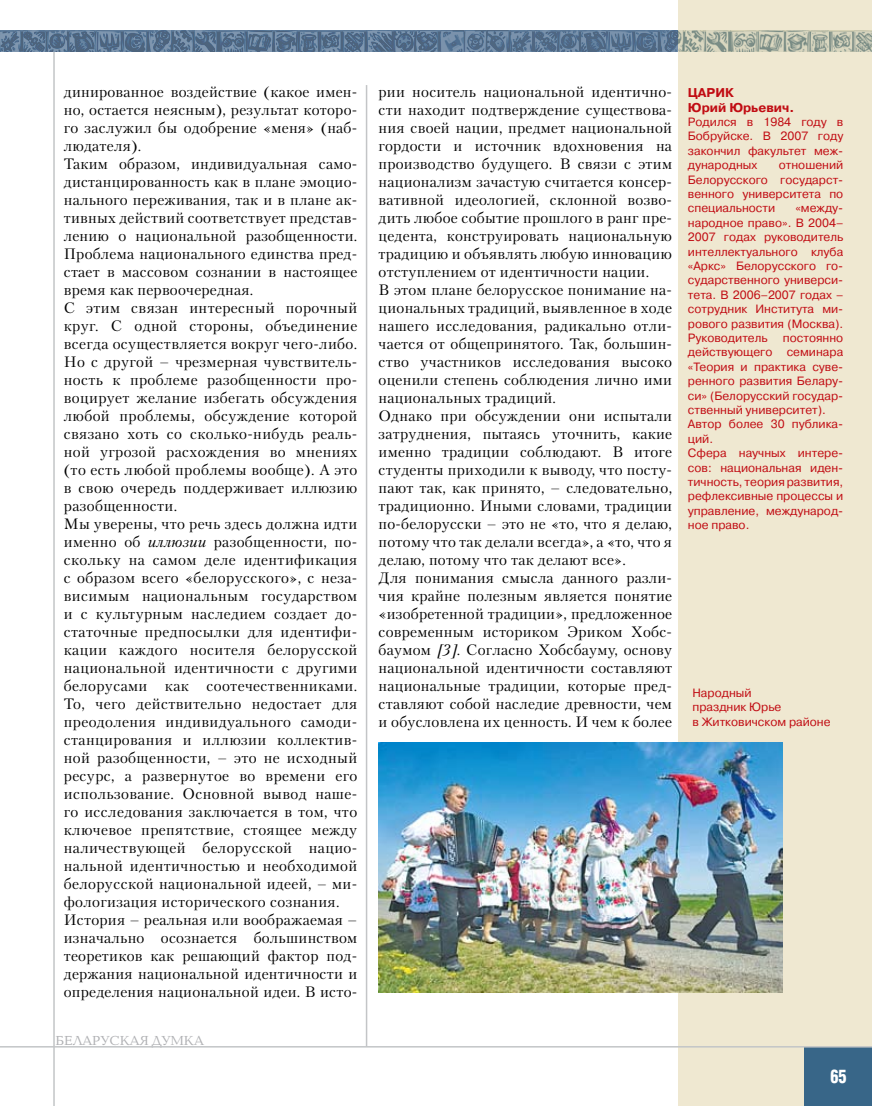
<style>
.page{position:relative;width:872px;height:1106px;background:#fff}
.page>*{position:absolute;margin:0;border:0;box-sizing:border-box;transform-origin:0 0}
.t1{font:700 18px "AG Letterica Cond L";color:#fff;scale:.9 1}
.t2{font:15px/18px "Petersburg C";letter-spacing:.015em;color:#000}
.t3{font:13.5px "Baltica C";color:#aeafb2}
.t4{font:700 12.75px/14.4px "Pragmatica C";color:#c10c13}
.t5{font:12px/14.4px "Pragmatica C";color:#c10c13;text-align:justify}
.s1{font-style:italic}
</style>
<div class="page">
<div style="left:678px;top:0;width:194px;height:1106px;background:#efe8d1"></div>
<hr style="left:53px;top:52px;width:2px;height:1054px;background:#c3c5c7">
<hr style="left:366px;top:85px;width:1px;height:961px;background:#c3c5c7">
<div style="left:804px;top:1047px;width:68px;height:59px;background:#386688"></div>
<svg style="left:0;top:31px;width:872px;height:21px;background:#6e8497"></svg>
<hr style="left:0;top:1046px;width:872px;height:1px;background:#c3c5c7">
<img style="left:379px;top:742px;width:404px;height:250px">
<p class="t2" style="left:64px;top:82px;width:295px">динированное воздействие (какое имен&shy;но, остается неясным), результат которо&shy;го заслужил бы одобрение «меня» (наб&shy;людателя).<br>Таким образом, индивидуальная само&shy;дистанцированность как в плане эмоцио&shy;нального переживания, так и в плане ак&shy;тивных действий соответствует представ&shy;лению о национальной разобщенности.<br>Проблема национального единства пред&shy;стает в массовом сознании в настоящее время как первоочередная.<br>С этим связан интересный порочный круг. С одной стороны, объединение всегда осуществляется вокруг чего-либо.<br>Но с другой – чрезмерная чувствитель&shy;ность к проблеме разобщенности про&shy;воцирует желание избегать обсуждения любой проблемы, обсуждение которой связано хоть со сколько-нибудь реаль&shy;ной угрозой расхождения во мнениях (то есть любой проблемы вообще). А это в свою очередь поддерживает иллюзию разобщенности.<br>Мы уверены, что речь здесь должна идти именно об <span class="s1">иллюзии</span> разобщенности, по&shy;скольку на самом деле идентификация с образом всего «белорусского», с неза&shy;висимым национальным государством и с культурным наследием создает до&shy;статочные предпосылки для идентифи&shy;кации каждого носителя белорусской национальной идентичности с другими белорусами как соотечественниками.<br>То, чего действительно недостает для преодоления индивидуального самоди&shy;станцирования и иллюзии коллектив&shy;ной разобщенности, – это не исходный ресурс, а развернутое во времени его использование. Основной вывод наше&shy;го исследования заключается в том, что ключевое препятствие, стоящее между наличествующей белорусской нацио&shy;нальной идентичностью и необходимой белорусской национальной идеей, – ми&shy;фологизация исторического сознания.<br>История – реальная или воображаемая – изначально осознается большинством теоретиков как решающий фактор под&shy;держания национальной идентичности и определения национальной идеи. В исто-</p>
<p class="t2" style="left:378px;top:82px;width:295px">рии носитель национальной идентично&shy;сти находит подтверждение существова&shy;ния своей нации, предмет национальной гордости и источник вдохновения на производство будущего. В связи с этим национализм зачастую считается консер&shy;вативной идеологией, склонной возво&shy;дить любое событие прошлого в ранг пре&shy;цедента, конструировать национальную традицию и объявлять любую инновацию отступлением от идентичности нации.<br>В этом плане белорусское понимание на&shy;циональных традиций, выявленное в ходе нашего исследования, радикально отли&shy;чается от общепринятого. Так, большин&shy;ство участников исследования высоко оценили степень соблюдения лично ими национальных традиций.<br>Однако при обсуждении они испытали затруднения, пытаясь уточнить, какие именно традиции соблюдают. В итоге студенты приходили к выводу, что посту&shy;пают так, как принято, – следовательно, традиционно. Иными словами, традиции по-белорусски – это не «то, что я делаю, потому что так делали всегда», а «то, что я делаю, потому что так делают все».<br>Для понимания смысла данного разли&shy;чия крайне полезным является понятие «изобретенной традиции», предложенное современным историком Эриком Хобс&shy;баумом <span class="s1">[3].</span> Согласно Хобсбауму, основу национальной идентичности составляют национальные традиции, которые пред&shy;ставляют собой наследие древности, чем и обусловлена их ценность. И чем к более</p>
<p class="t4" style="left:688px;top:86px;width:108px">ЦАРИК<br>Юрий Юрьевич.</p>
<p class="t5" style="left:688px;top:115px;width:157px">Родился в 1984 году в Бобруйске. В 2007 году закончил факультет меж&shy;дународных</p>
<p class="t5" style="left:688px;top:158px;width:157px;text-indent:91px">отношений Белорусского государст&shy;венного университета по специальности</p>
<p class="t5" style="left:688px;top:201px;width:157px;text-indent:107px">«между&shy;народное право». В 2004– 2007 годах руководитель интеллектуального клуба «Аркс» Белорусского го&shy;сударственного универси&shy;тета. В 2006–2007 годах – сотрудник Института ми&shy;рового развития (Москва).<br>Руководитель</p>
<p class="t5" style="left:688px;top:331px;width:157px;text-align:left;text-indent:95px">постоянно действующего семинара «Теория и практика суве&shy;ренного развития Белару&shy;си» (Белорусский государ&shy;ственный университет).<br>Автор более 30 публика&shy;ций.<br>Сфера научных интере&shy;сов: национальная иден&shy;тичность, теория развития, рефлексивные процессы и управление, международ&shy;ное право.</p>
<p class="t5" style="left:692px;top:685px;width:140px;text-align:left">Народный<br>праздник Юрье<br>в Житковичском районе</p>
<p class="t3" style="left:56px;top:1033px;width:150px">БЕЛАРУСКАЯ ДУМКА</p>
<p class="t1" style="left:830px;top:1065px;width:20px">65</p>
</div>
